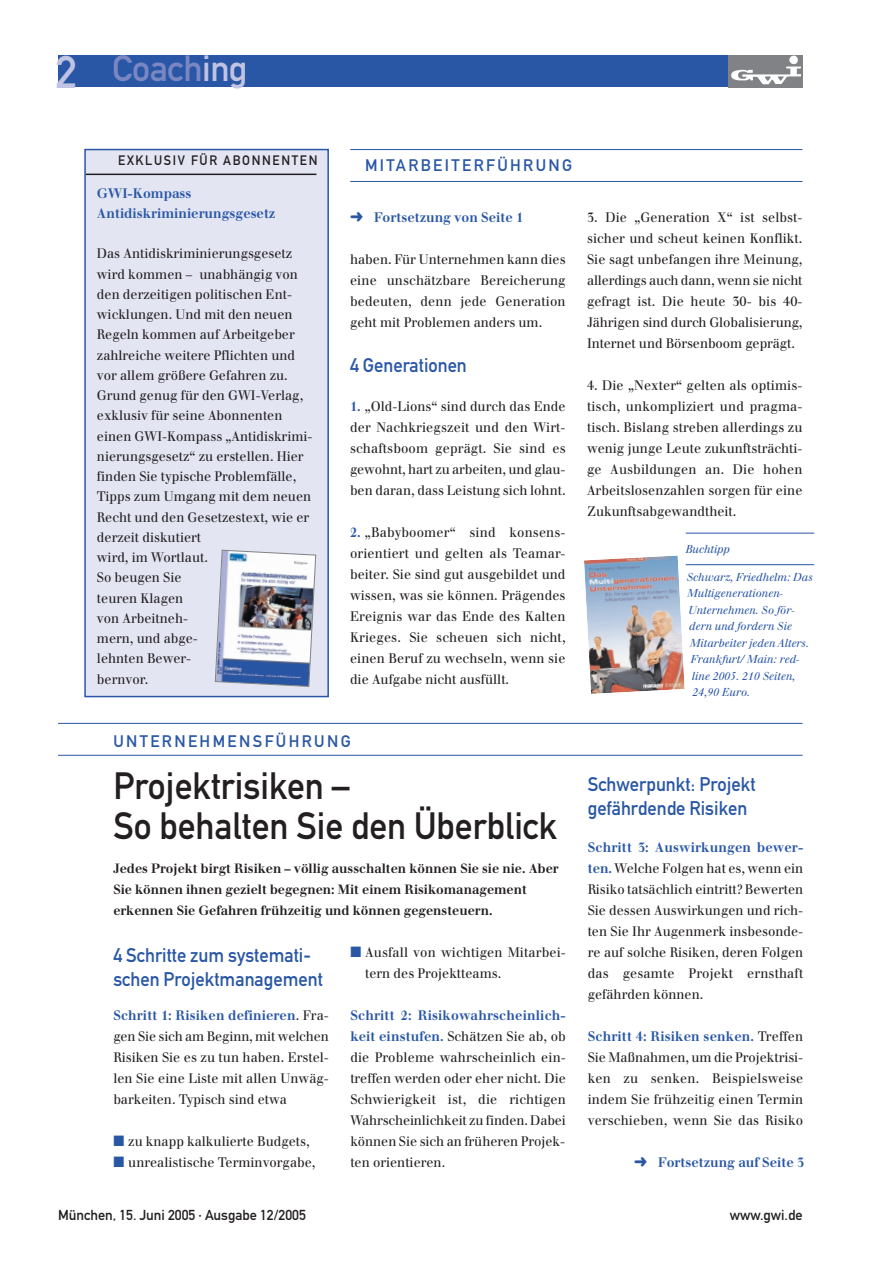
<style>
.page{position:relative;width:893px;height:1263px;background:#fff}
.page>*{position:absolute;margin:0;border:0;box-sizing:border-box;transform-origin:0 0}
.t1{font:37.5px/40.5px "DIN Mittelschrift";color:#231f20;scale:.95 1}
.t2{font:36px "DIN Mittelschrift";letter-spacing:-.01em;color:#7b87c3}
.t3{font:19.5px/24px "DIN Mittelschrift";color:#2957a6;scale:.95 1}
.t4{font:16.5px "DIN Mittelschrift Alternate";letter-spacing:.145em;color:#2957a6}
.t5{font:14.25px "DIN Mittelschrift Alternate";color:#231f20}
.t6{font:13.5px/21px "Walbaum";color:#231f20;text-align:justify;scale:.95 1}
.t7{font:700 13.5px/20.2px "Walbaum";color:#2957a6;scale:.95 1}
.t8{font:13.5px "DIN Mittelschrift";letter-spacing:.13em;color:#231f20;scale:.95 1}
.t9{font:700 13.2px/21px "Walbaum";color:#231f20;scale:.95 1}
.t10{font:italic 11.25px "Walbaum";color:#2957a6;scale:.95 1}
.s1{font-size:45px;color:#c0c3e2}
.s2{color:#c0c3e2}
.s3{font-weight:700;color:#2957a6}
.s4{color:#2957a6}
</style>
<div class="page">
<hr style="left:350px;top:149px;width:452px;height:1px;background:#2957a6">
<hr style="left:350px;top:181px;width:452px;height:1px;background:#2957a6">
<hr style="left:58px;top:723px;width:744px;height:1px;background:#2957a6">
<hr style="left:58px;top:755px;width:744px;height:1px;background:#2957a6">
<div style="left:58px;top:55px;width:744px;height:32px;background:#2957a6"></div>
<img style="left:729px;top:55px;width:73px;height:32px">
<div style="left:85px;top:150px;width:243px;height:547px;background:#e3e5f3"></div>
<div style="left:84px;top:149px;width:245px;height:548px;border:2px solid #2957a6"></div>
<hr style="left:86px;top:174px;width:230px;height:1px;background:#231f20">
<img style="left:215px;top:550px;width:101px;height:137px">
<hr style="left:685px;top:533px;width:129px;height:1px;background:#2957a6">
<hr style="left:685px;top:564px;width:129px;height:1px;background:#2957a6">
<img style="left:584px;top:555px;width:100px;height:139px">
<h2 class="t2" style="left:55px;top:55px;width:193px"><span class="s1">2</span> Coach<span class="s2">ing</span></h2>
<p class="t8" style="left:118px;top:155px;width:211px">EXKLUSIV FÜR ABONNENTEN</p>
<p class="t7" style="left:97px;top:184px;width:189px">GWI-Kompass<br>Antidiskriminierungsgesetz</p>
<p class="t6" style="left:97px;top:245px;width:228px;line-height:20.2px;text-align:left">Das Antidiskriminierungsgesetz wird kommen – unabhängig von den derzeitigen politischen Ent&shy;wicklungen. Und mit den neuen<br>Regeln kommen auf Arbeitgeber zahlreiche weitere Pflichten und vor allem größere Gefahren zu.<br>Grund genug für den GWI-Verlag, exklusiv für seine Abonnenten einen GWI-Kompass „Antidiskrimi&shy;nierungsgesetz“ zu erstellen. Hier finden Sie typische Problemfälle,<br>Tipps zum Umgang mit dem neuen<br>Recht und den Gesetzestext, wie er derzeit diskutiert<br>wird, im Wortlaut.<br>So beugen Sie<br>teuren Klagen<br>von Arbeitneh-<br>mern, und abge-<br>lehnten Bewer-<br>bernvor.</p>
<p class="t4" style="left:365px;top:160px;width:209px">MITARBEITERFÜHRUNG</p>
<p class="t7" style="left:350px;top:209px;width:184px">➜ Fortsetzung von Seite 1</p>
<p class="t6" style="left:350px;top:250px;width:228px">haben. Für Unternehmen kann dies eine unschätzbare Bereicherung bedeuten, denn jede Generation geht mit Problemen anders um.</p>
<h3 class="t3" style="left:350px;top:356px;width:124px">4 Generationen</h3>
<p class="t6" style="left:350px;top:397px;width:228px"><span class="s3">1.</span> „Old-Lions“ sind durch das Ende der Nachkriegszeit und den Wirt&shy;schaftsboom geprägt. Sie sind es gewohnt, hart zu arbeiten, und glau&shy;ben daran, dass Leistung sich lohnt.</p>
<p class="t6" style="left:350px;top:523px;width:228px"><span class="s3">2.</span> „Babyboomer“ sind konsens&shy;orientiert und gelten als Teamar&shy;beiter. Sie sind gut ausgebildet und wissen, was sie können. Prägendes Ereignis war das Ende des Kalten Krieges. Sie scheuen sich nicht, einen Beruf zu wechseln, wenn sie die Aufgabe nicht ausfüllt.</p>
<p class="t4" style="left:113px;top:735px;width:239px">UNTERNEHMENSFÜHRUNG</p>
<h1 class="t1" style="left:113px;top:769px;width:468px">Projektrisiken –<br>So behalten Sie den Überblick</h1>
<p class="t9" style="left:113px;top:859px;width:470px">Jedes Projekt birgt Risiken – völlig ausschalten können Sie sie nie. Aber<br>Sie können ihnen gezielt begegnen: Mit einem Risikomanagement erkennen Sie Gefahren frühzeitig und können gegensteuern.</p>
<h3 class="t3" style="left:113px;top:946px;width:222px">4 Schritte zum systemati&shy;schen Projektmanagement</h3>
<p class="t6" style="left:113px;top:1006px;width:228px"><span class="s3">Schritt 1: Risiken definieren</span>. Fra&shy;gen Sie sich am Beginn, mit welchen Risiken Sie es zu tun haben. Erstel&shy;len Sie eine Liste mit allen Unwäg&shy;barkeiten. Typisch sind etwa</p>
<p class="t6" style="left:113px;top:1132px;width:208px"><span class="s4">■</span> zu knapp kalkulierte Budgets,</p>
<p class="t6" style="left:113px;top:1153px;width:214px"><span class="s4">■</span> unrealistische Terminvorgabe,</p>
<p class="t6" style="left:365px;top:943px;width:213px;text-indent:-15px"><span class="s4">■</span> Ausfall von wichtigen Mitarbei&shy;tern des Projektteams.</p>
<p class="t6" style="left:350px;top:1006px;width:228px"><span class="s3">Schritt 2: Risikowahrscheinlich&shy;keit einstufen.</span> Schätzen Sie ab, ob die Probleme wahrscheinlich ein&shy;treffen werden oder eher nicht. Die Schwierigkeit ist, die richtigen Wahrscheinlichkeit zu finden. Dabei können Sie sich an früheren Projek&shy;ten orientieren.</p>
<p class="t6" style="left:587px;top:208px;width:228px">3. Die „Generation X“ ist selbst&shy;sicher und scheut keinen Konflikt.<br>Sie sagt unbefangen ihre Meinung, allerdings auch dann, wenn sie nicht gefragt ist. Die heute 30- bis 40- Jährigen sind durch Globalisierung, Internet und Börsenboom geprägt.</p>
<p class="t6" style="left:587px;top:376px;width:228px">4. Die „Nexter“ gelten als optimis&shy;tisch, unkompliziert und pragma&shy;tisch. Bislang streben allerdings zu wenig junge Leute zukunftsträchti&shy;ge Ausbildungen an. Die hohen Arbeitslosenzahlen sorgen für eine Zukunftsabgewandtheit.</p>
<p class="t10" style="left:685px;top:545px;width:48px">Buchtipp</p>
<p class="t10" style="left:686px;top:573px;width:134px">Schwarz, Friedhelm: Das</p>
<p class="t10" style="left:687px;top:589px;width:102px">Multigenerationen-</p>
<p class="t10" style="left:688px;top:606px;width:113px">Unternehmen. So för-</p>
<p class="t10" style="left:689px;top:622px;width:110px">dern und fordern Sie</p>
<p class="t10" style="left:690px;top:639px;width:127px">Mitarbeiter jeden Alters.</p>
<p class="t10" style="left:691px;top:655px;width:116px">Frankfurt/ Main: red-</p>
<p class="t10" style="left:691px;top:672px;width:111px">line 2005. 210 Seiten,</p>
<p class="t10" style="left:692px;top:688px;width:62px">24,90 Euro.</p>
<h3 class="t3" style="left:587px;top:774px;width:178px">Schwerpunkt: Projekt gefährdende Risiken</h3>
<p class="t6" style="left:587px;top:838px;width:228px"><span class="s3">Schritt 3: Auswirkungen bewer&shy;ten.</span> Welche Folgen hat es, wenn ein Risiko tatsächlich eintritt? Bewerten Sie dessen Auswirkungen und rich&shy;ten Sie Ihr Augenmerk insbesonde&shy;re auf solche Risiken, deren Folgen das gesamte Projekt ernsthaft gefährden können.</p>
<p class="t6" style="left:587px;top:1027px;width:228px"><span class="s3">Schritt 4: Risiken senken.</span> Treffen Sie Maßnahmen, um die Projektrisi&shy;ken zu senken. Beispielsweise indem Sie frühzeitig einen Termin verschieben, wenn Sie das Risiko</p>
<p class="t7" style="left:634px;top:1154px;width:180px">➜ Fortsetzung auf Seite 3</p>
<p class="t5" style="left:58px;top:1210px;width:249px">München, 15. Juni 2005 · Ausgabe 12/2005</p>
<p class="t5" style="left:730px;top:1210px;width:74px">www.gwi.de</p>
</div>
